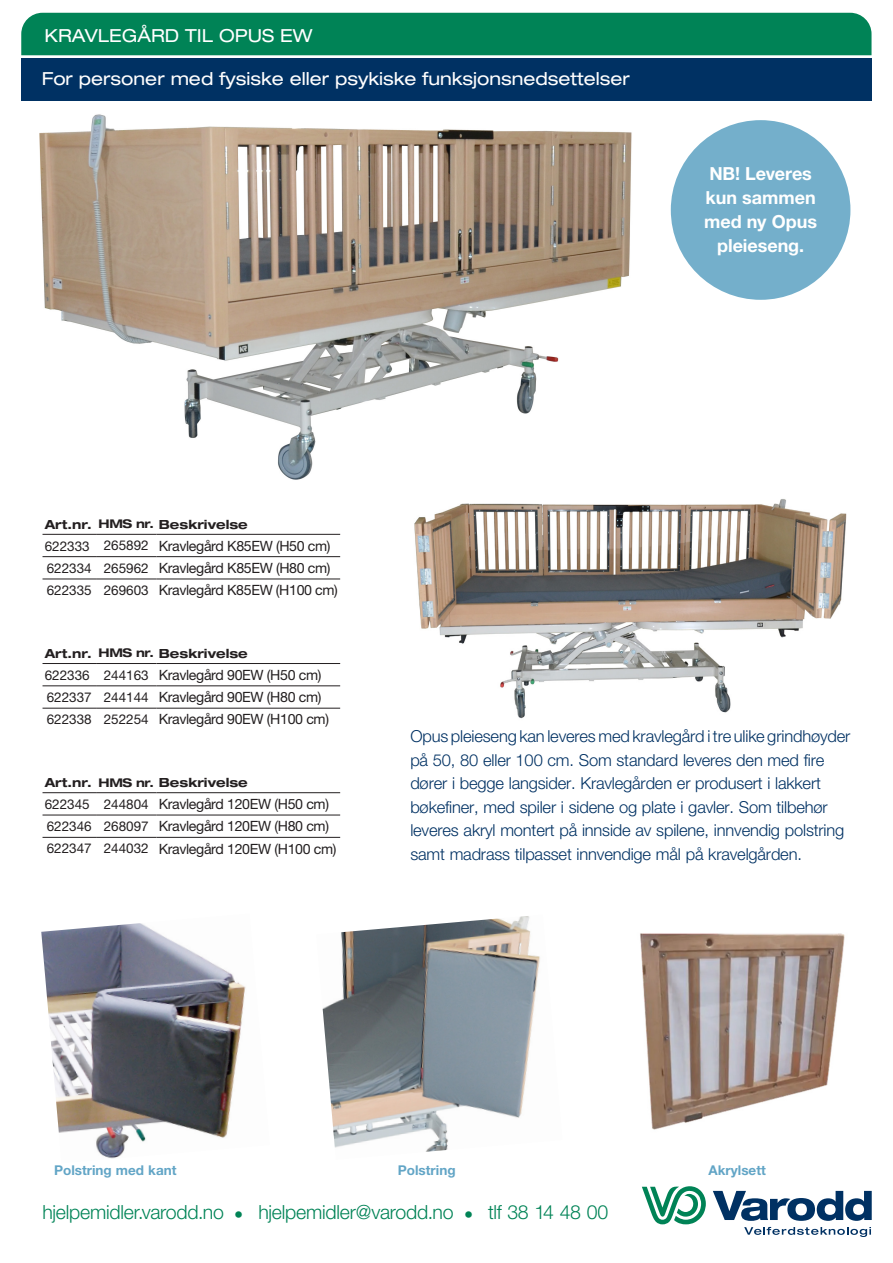
<style>
.page{position:relative;width:893px;height:1263px;background:#fff}
.page>*{position:absolute;margin:0;border:0;box-sizing:border-box;transform-origin:0 0}
.Brødtekst_ny{font:300 19.5px "Helvetica Neue LT Std";letter-spacing:-.01em;color:#008356}
.Brødtekst_ny-2{font:300 19.5px "Helvetica Neue LT Std";letter-spacing:-.01em;color:#008457}
.t1{font:300 expanded 18.15px "Helvetica Neue LT Std";color:#008356}
.t2{font:expanded 18px "Helvetica Neue LT Std";color:#fff}
.Brødtekst_ny-3{font:700 18px/24px "Helvetica Neue LT Pro";color:#fff;text-align:center}
.Brødtekst_ny-4{font:300 16.5px "Helvetica Neue LT Std";letter-spacing:-.01em;color:#003163}
.t3{font:14.1px "Helvetica Neue LT Pro";letter-spacing:-.025em;color:#231f20}
.t4{font:13.5px "Helvetica Neue LT Pro";color:#231f20}
.Brødtekst_ny-5{font:700 13.5px "Helvetica Neue LT Pro";color:#62a5c6}
.t5{font:700 expanded 12.6px "Helvetica Neue LT Pro";color:#231f20}
.s1{font-size:12px}
</style>
<div class="page">
<div style="left:21px;top:58px;width:851px;height:43px;background:#003163"></div>
<div style="left:21px;top:12px;width:850px;height:43px;background:#008356"></div>
<svg style="left:713px;top:1191px;width:159px;height:30px"></svg>
<svg style="left:642px;top:1186px;width:64px;height:38px"></svg>
<svg style="left:744px;top:1227px;width:127px;height:10px"></svg>
<img style="left:39px;top:114px;width:593px;height:366px">
<img style="left:414px;top:499px;width:433px;height:220px">
<img style="left:322px;top:916px;width:218px;height:236px">
<img style="left:41px;top:923px;width:205px;height:236px">
<hr style="left:43px;top:534px;width:53px;height:1px;background:#231f20">
<hr style="left:96px;top:534px;width:60px;height:1px;background:#231f20">
<hr style="left:156px;top:534px;width:184px;height:1px;background:#231f20">
<hr style="left:43px;top:579px;width:53px;height:1px;background:#231f20">
<hr style="left:96px;top:579px;width:60px;height:1px;background:#231f20">
<hr style="left:156px;top:579px;width:184px;height:1px;background:#231f20">
<hr style="left:43px;top:556px;width:53px;height:1px;background:#231f20">
<hr style="left:96px;top:556px;width:60px;height:1px;background:#231f20">
<hr style="left:156px;top:556px;width:184px;height:1px;background:#231f20">
<hr style="left:43px;top:663px;width:53px;height:1px;background:#231f20">
<hr style="left:96px;top:663px;width:60px;height:1px;background:#231f20">
<hr style="left:156px;top:663px;width:184px;height:1px;background:#231f20">
<hr style="left:43px;top:708px;width:53px;height:1px;background:#231f20">
<hr style="left:96px;top:708px;width:60px;height:1px;background:#231f20">
<hr style="left:156px;top:708px;width:184px;height:1px;background:#231f20">
<hr style="left:43px;top:686px;width:53px;height:1px;background:#231f20">
<hr style="left:96px;top:686px;width:60px;height:1px;background:#231f20">
<hr style="left:156px;top:686px;width:184px;height:1px;background:#231f20">
<hr style="left:43px;top:792px;width:53px;height:1px;background:#231f20">
<hr style="left:96px;top:792px;width:60px;height:1px;background:#231f20">
<hr style="left:156px;top:792px;width:184px;height:1px;background:#231f20">
<hr style="left:43px;top:837px;width:53px;height:1px;background:#231f20">
<hr style="left:96px;top:837px;width:60px;height:1px;background:#231f20">
<hr style="left:156px;top:837px;width:184px;height:1px;background:#231f20">
<hr style="left:43px;top:815px;width:53px;height:1px;background:#231f20">
<hr style="left:96px;top:815px;width:60px;height:1px;background:#231f20">
<hr style="left:156px;top:815px;width:184px;height:1px;background:#231f20">
<img style="left:640px;top:933px;width:205px;height:197px">
<div style="left:671px;top:120px;width:179px;height:180px;background:#74afcb;border-radius:50%"></div>
<p class="t2" style="left:44px;top:24px;width:270px">KRAVLEGÅRD TIL OPUS EW</p>
<p class="t2" style="left:42px;top:68px;width:590px">For personer med fysiske eller psykiske funksjonsnedsettelser</p>
<p class="Brødtekst_ny-3" style="left:704px;top:162px;width:114px">NB! Leveres kun sammen med ny Opus pleieseng.</p>
<p class="t5" style="left:45px;top:516px;width:48px">Art.nr.</p>
<p class="t5" style="left:99px;top:516px;width:151px"><span class="s1">HMS nr.</span> Beskrivelse</p>
<p class="t4" style="left:45px;top:538px;width:47px">622333</p>
<p class="t4" style="left:104px;top:537px;width:47px">265892</p>
<p class="t3" style="left:159px;top:537px;width:173px">Kravlegård K85EW (H50 cm)</p>
<p class="t4" style="left:47px;top:560px;width:47px">622334</p>
<p class="t4" style="left:104px;top:560px;width:47px">265962</p>
<p class="t3" style="left:159px;top:559px;width:173px">Kravlegård K85EW (H80 cm)</p>
<p class="t4" style="left:47px;top:582px;width:47px">622335</p>
<p class="t4" style="left:104px;top:582px;width:47px">269603</p>
<p class="t3" style="left:159px;top:582px;width:181px">Kravlegård K85EW (H100 cm)</p>
<p class="t5" style="left:45px;top:645px;width:48px">Art.nr.</p>
<p class="t5" style="left:99px;top:645px;width:151px"><span class="s1">HMS nr.</span> Beskrivelse</p>
<p class="t4" style="left:45px;top:667px;width:47px">622336</p>
<p class="t4" style="left:104px;top:667px;width:47px">244163</p>
<p class="t3" style="left:159px;top:666px;width:164px">Kravlegård 90EW (H50 cm)</p>
<p class="t4" style="left:47px;top:689px;width:47px">622337</p>
<p class="t4" style="left:104px;top:689px;width:47px">244144</p>
<p class="t3" style="left:159px;top:689px;width:164px">Kravlegård 90EW (H80 cm)</p>
<p class="t4" style="left:47px;top:711px;width:47px">622338</p>
<p class="t4" style="left:104px;top:711px;width:47px">252254</p>
<p class="t3" style="left:159px;top:711px;width:172px">Kravlegård 90EW (H100 cm)</p>
<p class="t5" style="left:45px;top:775px;width:48px">Art.nr.</p>
<p class="t5" style="left:99px;top:775px;width:151px"><span class="s1">HMS nr.</span> Beskrivelse</p>
<p class="t4" style="left:45px;top:796px;width:47px">622345</p>
<p class="t4" style="left:104px;top:796px;width:47px">244804</p>
<p class="t3" style="left:159px;top:795px;width:172px">Kravlegård 120EW (H50 cm)</p>
<p class="t4" style="left:47px;top:818px;width:47px">622346</p>
<p class="t4" style="left:104px;top:818px;width:47px">268097</p>
<p class="t3" style="left:159px;top:818px;width:172px">Kravlegård 120EW (H80 cm)</p>
<p class="t4" style="left:47px;top:840px;width:47px">622347</p>
<p class="t4" style="left:104px;top:840px;width:47px">244032</p>
<p class="t3" style="left:159px;top:840px;width:179px">Kravlegård 120EW (H100 cm)</p>
<p class="Brødtekst_ny-4" style="left:410px;top:726px;width:442px">Opus pleieseng kan leveres med kravlegård i tre ulike grindhøyder</p>
<p class="Brødtekst_ny-4" style="left:410px;top:750px;width:415px">på 50, 80 eller 100 cm. Som standard leveres den med fire</p>
<p class="Brødtekst_ny-4" style="left:410px;top:773px;width:412px">dører i begge langsider. Kravlegården er produsert i lakkert</p>
<p class="Brødtekst_ny-4" style="left:410px;top:797px;width:419px">bøkefiner, med spiler i sidene og plate i gavler. Som tilbehør</p>
<p class="Brødtekst_ny-4" style="left:410px;top:820px;width:435px">leveres akryl montert på innside av spilene, innvendig polstring</p>
<p class="Brødtekst_ny-4" style="left:410px;top:844px;width:393px">samt madrass tilpasset innvendige mål på kravelgården.</p>
<p class="Brødtekst_ny-5" style="left:54px;top:1162px;width:124px">Polstring med kant</p>
<p class="Brødtekst_ny-5" style="left:398px;top:1162px;width:59px">Polstring</p>
<p class="Brødtekst_ny-2" style="left:42px;top:1200px;width:183px">hjelpemidler.varodd.no</p>
<p class="Brødtekst_ny" style="left:258px;top:1200px;width:197px">hjelpemidler@varodd.no</p>
<p class="Brødtekst_ny" style="left:488px;top:1200px;width:122px">tlf 38 14 48 00</p>
<p class="t1" style="left:234px;top:1203px;width:11px">•</p>
<p class="t1" style="left:464px;top:1203px;width:11px">•</p>
<p class="Brødtekst_ny-5" style="left:709px;top:1162px;width:59px">Akrylsett</p>
</div>
